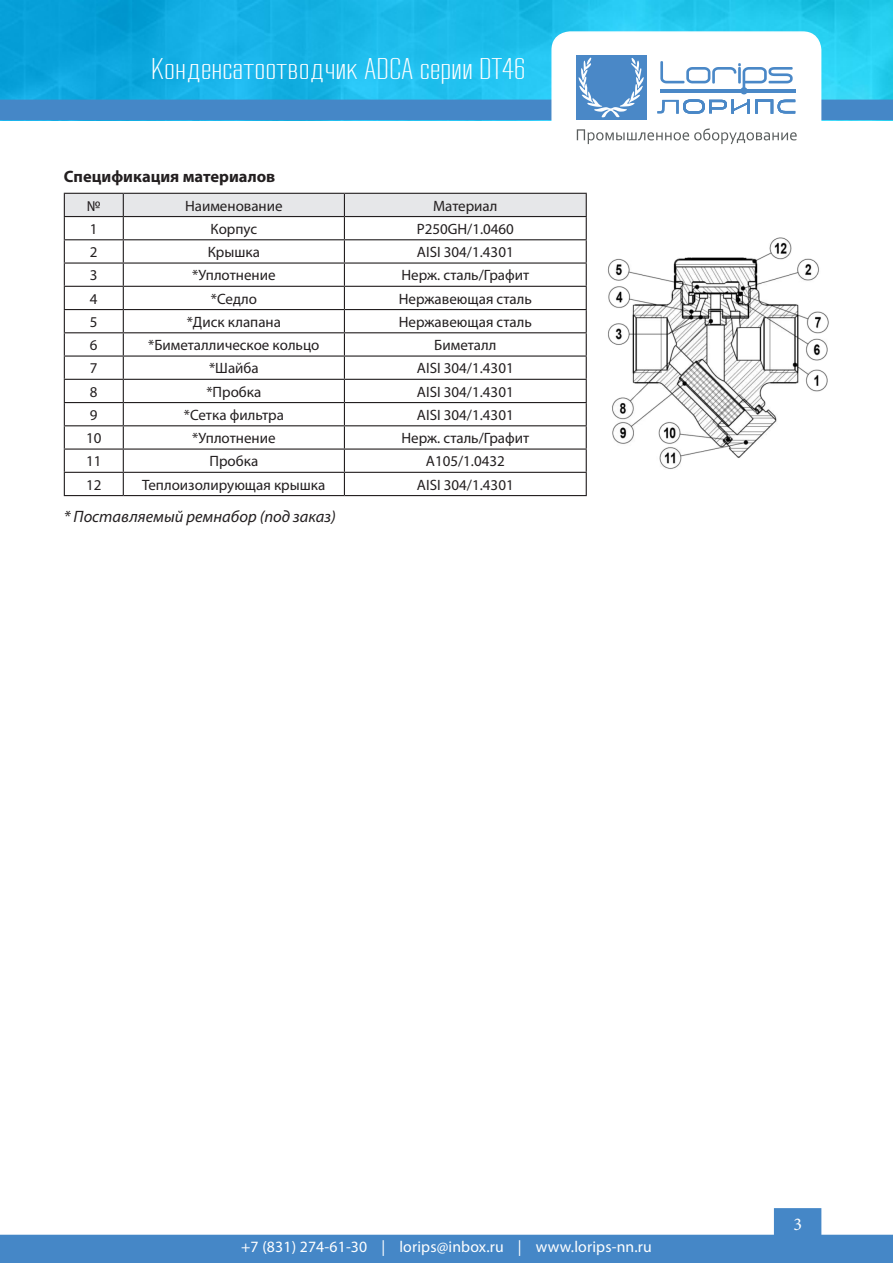
<style>
.page{position:relative;width:893px;height:1263px;background:#fff}
.page>*{position:absolute;margin:0;border:0;box-sizing:border-box;transform-origin:0 0}
.t1{font:300 29.7px "RB No 2";color:#fff;scale:1.11 1}
.t2{font:18px "Minion Pro";color:#fff}
.snoska{font:italic 16.5px "Myriad Pro";color:#231f20}
.zag_08{font:700 16.5px "Myriad Pro";color:#231f20}
.t3{font:15.75px "Myriad Pro";letter-spacing:.01em;color:#fff}
.table_cell{font:15px "Myriad Pro";color:#231f20}
.table_head{font:15px "Myriad Pro";color:#231f20}
</style>
<div class="page">
<div style="left:774px;top:1208px;width:47px;height:28px;background:#4587c7;border:2px solid #4587c7"></div>
<div style="left:0;top:1235px;width:893px;height:28px;background:#4587c7"></div>
<img style="left:0;top:0;width:893px;height:100px">
<div style="left:0;top:100px;width:893px;height:20px;background:#4587c7"></div>
<div style="left:552px;top:32px;width:269px;height:135px;background:#fff;border-radius:18px"></div>
<div style="left:551px;top:31px;width:270px;height:137px;border:2px solid #fff;border-radius:18px"></div>
<div style="left:576px;top:55px;width:70px;height:65px;background:#4a88c7"></div>
<svg style="left:579px;top:58px;width:65px;height:59px"></svg>
<svg style="left:657px;top:61px;width:138px;height:53px"></svg>
<svg style="left:577px;top:128px;width:220px;height:16px"></svg>
<svg style="left:64px;top:193px;width:523px;height:302px"></svg>
<hr style="left:64px;top:495px;width:59px;height:1px;background:#231f20">
<hr style="left:123px;top:495px;width:221px;height:1px;background:#231f20">
<hr style="left:344px;top:495px;width:243px;height:1px;background:#231f20">
<img style="left:607px;top:237px;width:222px;height:233px">
<p class="t1" style="left:151px;top:52px;width:339px">Конденсатоотводчик ADCA серии DT46</p>
<p class="zag_08" style="left:64px;top:166px;width:213px">Спецификация материалов</p>
<p class="table_head" style="left:87px;top:196px;width:15px">№</p>
<p class="table_head" style="left:185px;top:196px;width:99px">Наименование</p>
<p class="table_head" style="left:433px;top:196px;width:66px">Материал</p>
<p class="table_cell" style="left:90px;top:219px;width:9px">1</p>
<p class="table_cell" style="left:211px;top:219px;width:48px">Корпус</p>
<p class="table_cell" style="left:417px;top:219px;width:99px">P250GH/1.0460</p>
<p class="table_cell" style="left:90px;top:243px;width:9px">2</p>
<p class="table_cell" style="left:208px;top:243px;width:54px">Крышка</p>
<p class="table_cell" style="left:417px;top:243px;width:98px">AISI 304/1.4301</p>
<p class="table_cell" style="left:90px;top:266px;width:9px">3</p>
<p class="table_cell" style="left:192px;top:266px;width:85px">*Уплотнение</p>
<p class="table_cell" style="left:401px;top:266px;width:129px">Нерж. сталь/Графит</p>
<p class="table_cell" style="left:90px;top:289px;width:9px">4</p>
<p class="table_cell" style="left:211px;top:289px;width:48px">*Седло</p>
<p class="table_cell" style="left:399px;top:289px;width:135px">Нержавеющая сталь</p>
<p class="table_cell" style="left:90px;top:312px;width:9px">5</p>
<p class="table_cell" style="left:187px;top:312px;width:96px">*Диск клапана</p>
<p class="table_cell" style="left:399px;top:312px;width:135px">Нержавеющая сталь</p>
<p class="table_cell" style="left:90px;top:336px;width:9px">6</p>
<p class="table_cell" style="left:148px;top:336px;width:173px">*Биметаллическое кольцо</p>
<p class="table_cell" style="left:434px;top:336px;width:64px">Биметалл</p>
<p class="table_cell" style="left:90px;top:359px;width:9px">7</p>
<p class="table_cell" style="left:209px;top:359px;width:51px">*Шайба</p>
<p class="table_cell" style="left:417px;top:359px;width:98px">AISI 304/1.4301</p>
<p class="table_cell" style="left:90px;top:382px;width:9px">8</p>
<p class="table_cell" style="left:206px;top:382px;width:57px">*Пробка</p>
<p class="table_cell" style="left:417px;top:382px;width:98px">AISI 304/1.4301</p>
<p class="table_cell" style="left:90px;top:405px;width:9px">9</p>
<p class="table_cell" style="left:184px;top:405px;width:102px">*Сетка фильтра</p>
<p class="table_cell" style="left:417px;top:405px;width:98px">AISI 304/1.4301</p>
<p class="table_cell" style="left:86px;top:429px;width:17px">10</p>
<p class="table_cell" style="left:192px;top:429px;width:85px">*Уплотнение</p>
<p class="table_cell" style="left:401px;top:429px;width:129px">Нерж. сталь/Графит</p>
<p class="table_cell" style="left:86px;top:452px;width:17px">11</p>
<p class="table_cell" style="left:209px;top:452px;width:50px">Пробка</p>
<p class="table_cell" style="left:426px;top:452px;width:80px">A105/1.0432</p>
<p class="table_cell" style="left:86px;top:475px;width:17px">12</p>
<p class="table_cell" style="left:142px;top:475px;width:185px">Теплоизолирующая крышка</p>
<p class="table_cell" style="left:417px;top:475px;width:98px">AISI 304/1.4301</p>
<p class="snoska" style="left:64px;top:507px;width:273px">* Поставляемый ремнабор (под заказ)</p>
<p class="t3" style="left:241px;top:1237px;width:412px">+7 (831) 274-61-30 | lorips@inbox.ru | www.lorips-nn.ru</p>
<p class="t2" style="left:793px;top:1212px;width:10px">3</p>
</div>
